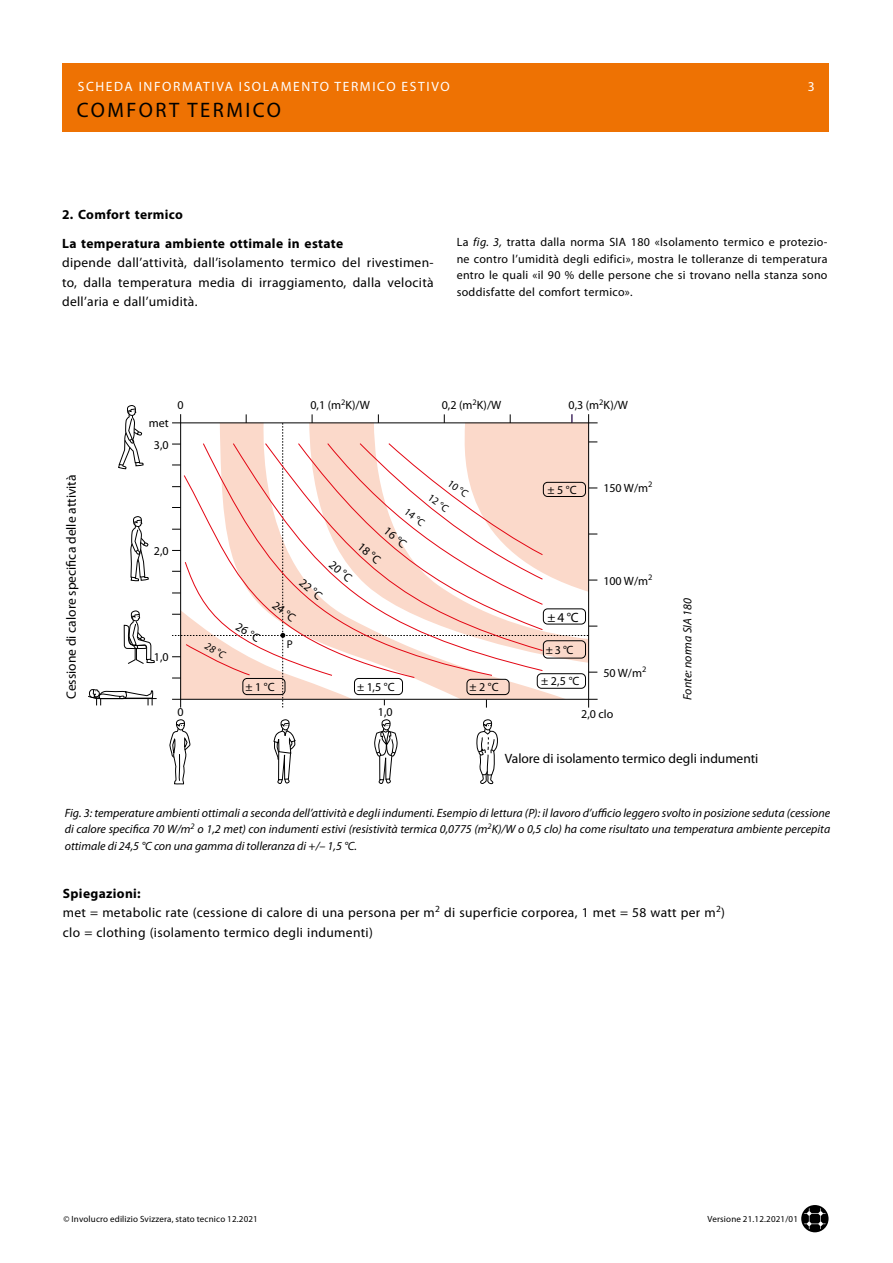
<style>
.page{position:relative;width:893px;height:1263px;background:#fff}
.page>*{position:absolute;margin:0;border:0;box-sizing:border-box;transform-origin:0 0}
.t1{font:21px "Myriad Pro";letter-spacing:.12em;color:#000}
.t2{font:13.5px/19.5px "Myriad Pro";letter-spacing:.025em;color:#000;text-align:justify}
.t3{font:13.5px "Myriad Pro";color:#000}
.t4{font:700 13.5px/28.5px "Myriad Pro";letter-spacing:.025em;color:#000}
.t5{font:13.5px "Myriad Pro";letter-spacing:.12em;color:#fff}
.t6{font:italic 12px/16.5px "Myriad Pro";color:#000;text-align:justify}
.t7{font:12px/16.5px "Myriad Pro";letter-spacing:.025em;color:#000;text-align:justify}
.t8{font:11.25px "Myriad Pro";color:#000}
.t9{font:10.5px "Myriad Pro";color:#000}
.t10{font:italic 10.5px "Myriad Pro";color:#000}
.t11{font:9px "Myriad Pro";letter-spacing:.02em;color:#000}
.s1{font-style:italic}
.s2{font-weight:700}
</style>
<div class="page">
<div style="left:62px;top:64px;width:767px;height:68px;background:#ee7203"></div>
<div style="left:801px;top:1205px;width:27px;height:27px;background:#000;border-radius:50%"></div>
<svg style="left:804px;top:1208px;width:22px;height:21px"></svg>
<hr style="left:172px;top:423px;width:426px;height:1px;background:#000">
<hr style="left:172px;top:699px;width:426px;height:1px;background:#000">
<svg style="left:118px;top:405px;width:25px;height:64px"></svg>
<svg style="left:131px;top:516px;width:18px;height:65px"></svg>
<svg style="left:88px;top:610px;width:69px;height:96px"></svg>
<svg style="left:170px;top:414px;width:427px;height:370px"></svg>
<p class="t5" style="left:78px;top:79px;width:374px">SCHEDA INFORMATIVA ISOLAMENTO TERMICO ESTIVO</p>
<p class="t5" style="left:808px;top:79px;width:8px">3</p>
<h1 class="t1" style="left:77px;top:98px;width:206px">COMFORT TERMICO</h1>
<p class="t4" style="left:62px;top:201px;width:283px">2. Comfort termico<br>La temperatura ambiente ottimale in estate</p>
<p class="t2" style="left:62px;top:253px;width:373px">dipende dall’attività, dall’isolamento termico del rivestimen&shy;to, dalla temperatura media di irraggiamento, dalla velocità dell’aria e dall’umidità.</p>
<p class="t7" style="left:457px;top:234px;width:372px">La <span class="s1">fig. 3,</span> tratta dalla norma SIA 180 «Isolamento termico e protezio&shy;ne contro l’umidità degli edifici», mostra le tolleranze di temperatura entro le quali «il 90 % delle persone che si trovano nella stanza sono soddisfatte del comfort termico».</p>
<p class="t3" style="left:64px;top:699px;width:226px;rotate:-90deg">Cessione di calore specifica delle attività</p>
<p class="t7" style="left:149px;top:415px;width:21px">met</p>
<p class="t7" style="left:154px;top:437px;width:16px">3,0</p>
<p class="t7" style="left:310px;top:397px;width:61px">0,1 (m<sup>2</sup>K)/W</p>
<p class="t7" style="left:442px;top:397px;width:61px">0,2 (m<sup>2</sup>K)/W</p>
<p class="t7" style="left:178px;top:397px;width:8px">0</p>
<p class="t7" style="left:568px;top:397px;width:61px">0,3 (m<sup>2</sup>K)/W</p>
<p class="t7" style="left:154px;top:542px;width:16px">2,0</p>
<p class="t7" style="left:154px;top:649px;width:16px">1,0</p>
<p class="t10" style="left:208px;top:640px;width:23px;rotate:28deg">28 °C</p>
<p class="t7" style="left:241px;top:619px;width:27px;rotate:30deg">26 °C</p>
<p class="t9" style="left:452px;top:477px;width:24px;rotate:36deg">10 °C</p>
<p class="t9" style="left:433px;top:492px;width:24px;rotate:36deg">12 °C</p>
<p class="t9" style="left:409px;top:505px;width:24px;rotate:38deg">14 °C</p>
<p class="t7" style="left:391px;top:523px;width:27px;rotate:40deg">16 °C</p>
<p class="t7" style="left:365px;top:538px;width:27px;rotate:40deg">18 °C</p>
<p class="t7" style="left:336px;top:557px;width:27px;rotate:40deg">20 °C</p>
<p class="t7" style="left:306px;top:575px;width:27px;rotate:40deg">22 °C</p>
<p class="t7" style="left:279px;top:597px;width:27px;rotate:38deg">24 °C</p>
<p class="t8" style="left:287px;top:638px;width:7px">P</p>
<p class="t7" style="left:245px;top:679px;width:31px">± 1 °C</p>
<p class="t7" style="left:357px;top:679px;width:39px">± 1,5 °C</p>
<p class="t7" style="left:469px;top:679px;width:31px">± 2 °C</p>
<p class="t7" style="left:547px;top:482px;width:31px">± 5 °C</p>
<p class="t7" style="left:603px;top:480px;width:51px">150 W/m<sup>2</sup></p>
<p class="t2" style="left:547px;top:607px;width:33px">± 4 °C</p>
<p class="t7" style="left:546px;top:642px;width:29px">± 3 °C</p>
<p class="t7" style="left:541px;top:673px;width:40px">± 2,5 °C</p>
<p class="t7" style="left:603px;top:573px;width:51px">100 W/m<sup>2</sup></p>
<p class="t7" style="left:603px;top:665px;width:45px">50 W/m<sup>2</sup></p>
<p class="t7" style="left:178px;top:704px;width:8px">0</p>
<p class="t7" style="left:378px;top:704px;width:16px">1,0</p>
<p class="t7" style="left:581px;top:705px;width:34px">2,0 clo</p>
<p class="t6" style="left:680px;top:700px;width:103px;rotate:-90deg">Fonte: norma SIA 180</p>
<p class="t3" style="left:505px;top:751px;width:255px">Valore di isolamento termico degli indumenti</p>
<p class="t6" style="left:65px;top:805px;width:767px">Fig. 3: temperature ambienti ottimali a seconda dell’attività e degli indumenti. Esempio di lettura (P): il lavoro d’ufficio leggero svolto in posizione seduta (cessione di calore specifica 70 W/m<sup>2</sup> o 1,2 met) con indumenti estivi (resistività termica 0,0775 (m<sup>2</sup>K)/W o 0,5 clo) ha come risultato una temperatura ambiente percepita ottimale di 24,5 °C con una gamma di tolleranza di +/– 1,5 °C.</p>
<p class="t2" style="left:63px;top:883px;width:664px;text-align:left"><span class="s2">Spiegazioni:<br></span>met = metabolic rate (cessione di calore di una persona per m<sup>2</sup> di superficie corporea, 1 met = 58 watt per m<sup>2</sup>) clo = clothing (isolamento termico degli indumenti)</p>
<p class="t11" style="left:64px;top:1213px;width:196px">© Involucro edilizio Svizzera, stato tecnico 12.2021</p>
<p class="t11" style="left:707px;top:1213px;width:92px">Versione 21.12.2021/01</p>
</div>
